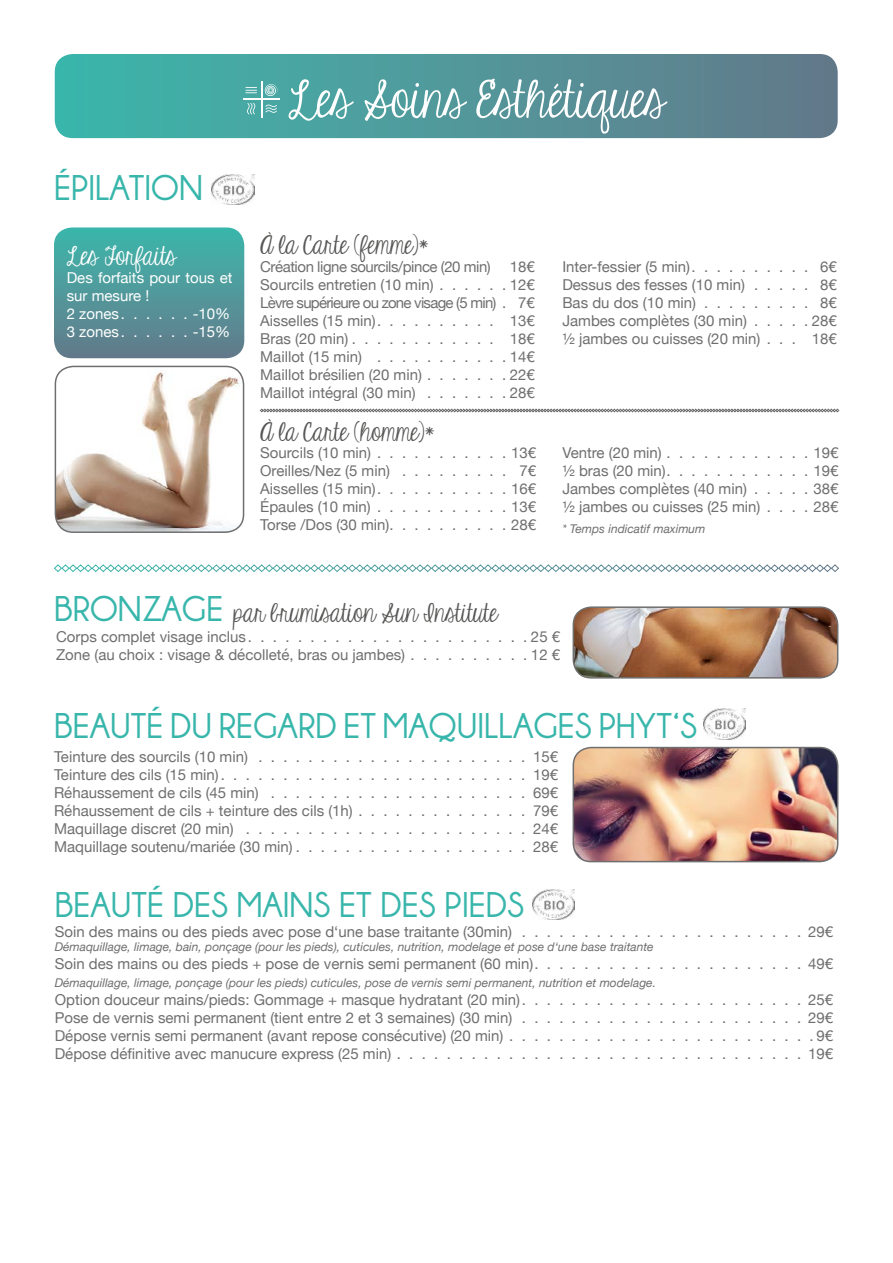
<style>
.page{position:relative;width:893px;height:1263px;background:#fff}
.page>*{position:absolute;margin:0;border:0;box-sizing:border-box;transform-origin:0 0}
.t1{font:54px "KG Eyes Wide Open";color:#fff}
.t2{font:700 36px "Champagne&Limousines";color:#38b6ab}
.t3{font:27px "KG Eyes Wide Open";color:#575756}
.t4{font:27px "KG Eyes Wide Open";color:#fff}
.t5{font:15px/18px "Helvetica Neue";color:#706f6f;text-align:justify}
.t6{font:15px/18px "Helvetica Neue";color:#fff}
.t7{font:15px "Helvetica Neue";letter-spacing:-.03em;color:#706f6f}
.t8{font:15px "Helvetica Neue";letter-spacing:-.05em;color:#706f6f}
.t9{font:italic 12px "Helvetica Neue";color:#706f6f}
</style>
<div class="page">
<svg style="left:55px;top:54px;width:783px;height:84px;background:#50989b"></svg>
<img style="left:212px;top:174px;width:42px;height:31px">
<svg style="left:54px;top:227px;width:190px;height:131px;background:#52999c"></svg>
<hr style="left:261px;top:81px;width:1px;height:37px;background:#fff">
<hr style="left:243px;top:99px;width:37px;height:1px;background:#fff">
<svg style="left:265px;top:84px;width:12px;height:12px"></svg>
<svg style="left:245px;top:87px;width:12px;height:6px"></svg>
<svg style="left:265px;top:105px;width:12px;height:8px"></svg>
<svg style="left:247px;top:103px;width:8px;height:11px"></svg>
<svg style="left:54px;top:564px;width:785px;height:8px"></svg>
<svg style="left:260px;top:409px;width:579px;height:3px;background:#959494"></svg>
<img style="left:55px;top:366px;width:189px;height:166px">
<div style="left:55px;top:366px;width:189px;height:167px;border:2px solid #706f6f;border-radius:18px"></div>
<img style="left:532px;top:889px;width:43px;height:30px">
<img style="left:573px;top:607px;width:265px;height:71px">
<div style="left:573px;top:606px;width:265px;height:73px;border:2px solid #706f6f;border-radius:18px"></div>
<img style="left:703px;top:709px;width:42px;height:30px">
<img style="left:573px;top:747px;width:265px;height:115px">
<div style="left:573px;top:747px;width:265px;height:115px;border:2px solid #706f6f;border-radius:18px"></div>
<h2 class="t2" style="left:54px;top:168px;width:150px">ÉPILATION</h2>
<h3 class="t4" style="left:67px;top:241px;width:111px">Les Forfaits</h3>
<p class="t6" style="left:67px;top:269px;width:167px">Des forfaits pour tous et sur mesure !<br>2 zones . . . . . . -10%<br>3 zones . . . . . . -15%</p>
<h1 class="t1" style="left:288px;top:70px;width:377px">Les Soins Esthétiques</h1>
<h3 class="t3" style="left:260px;top:231px;width:170px">À la Carte (femme)*</h3>
<p class="t7" style="left:260px;top:255px;width:232px">Création ligne sourcils/pince (20 min)</p>
<p class="t5" style="left:510px;top:258px;width:27px">18€</p>
<p class="t5" style="left:260px;top:276px;width:175px">Sourcils entretien (10 min)</p>
<p class="t5" style="left:510px;top:276px;width:27px">12€</p>
<p class="t8" style="left:260px;top:291px;width:238px">Lèvre supérieure ou zone visage (5 min)</p>
<p class="t5" style="left:518px;top:294px;width:18px">7€</p>
<p class="t5" style="left:260px;top:312px;width:232px">Aisselles (15 min) . . . . . . . . . .</p>
<p class="t5" style="left:510px;top:312px;width:27px">13€</p>
<p class="t5" style="left:260px;top:330px;width:232px">Bras (20 min) . . . . . . . . . . . .</p>
<p class="t5" style="left:510px;top:330px;width:27px">18€</p>
<p class="t5" style="left:260px;top:348px;width:103px">Maillot (15 min)</p>
<p class="t5" style="left:510px;top:348px;width:27px">14€</p>
<p class="t5" style="left:260px;top:366px;width:163px">Maillot brésilien (20 min)</p>
<p class="t5" style="left:510px;top:366px;width:27px">22€</p>
<p class="t5" style="left:260px;top:384px;width:157px">Maillot intégral (30 min)</p>
<p class="t5" style="left:510px;top:384px;width:27px">28€</p>
<h3 class="t3" style="left:260px;top:417px;width:176px">À la Carte (homme)*</h3>
<p class="t5" style="left:260px;top:445px;width:112px">Sourcils (10 min)</p>
<p class="t5" style="left:511px;top:445px;width:27px">13€</p>
<p class="t5" style="left:260px;top:463px;width:131px">Oreilles/Nez (5 min)</p>
<p class="t5" style="left:260px;top:463px;width:277px;text-indent:259px">7€ Aisselles (15 min) . . . . . . . . . . . 16€ Épaules (10 min)</p>
<p class="t5" style="left:511px;top:499px;width:27px">13€</p>
<p class="t5" style="left:260px;top:517px;width:232px">Torse /Dos (30 min) . . . . . . . . .</p>
<p class="t5" style="left:511px;top:517px;width:27px">28€</p>
<p class="t5" style="left:562px;top:258px;width:276px">Inter-fessier (5 min) . . . . . . . . . . 6€<br>Dessus des fesses (10 min)</p>
<p class="t5" style="left:820px;top:276px;width:18px">8€</p>
<p class="t5" style="left:562px;top:294px;width:135px">Bas du dos (10 min)</p>
<p class="t5" style="left:820px;top:294px;width:18px">8€</p>
<p class="t5" style="left:562px;top:312px;width:186px">Jambes complètes (30 min)</p>
<p class="t5" style="left:812px;top:312px;width:27px">28€</p>
<p class="t5" style="left:562px;top:330px;width:200px">½ jambes ou cuisses (20 min)</p>
<p class="t5" style="left:812px;top:330px;width:27px">18€</p>
<p class="t5" style="left:562px;top:445px;width:101px">Ventre (20 min)</p>
<p class="t5" style="left:562px;top:445px;width:278px;text-indent:251px">19€ ½ bras (20 min) . . . . . . . . . . . . 19€ Jambes complètes (40 min)</p>
<p class="t5" style="left:813px;top:481px;width:27px">38€</p>
<p class="t5" style="left:562px;top:499px;width:200px">½ jambes ou cuisses (25 min)</p>
<p class="t5" style="left:813px;top:499px;width:27px">28€</p>
<p class="t9" style="left:562px;top:520px;width:145px">* Temps indicatif maximum</p>
<h2 class="t2" style="left:54px;top:589px;width:171px">BRONZAGE</h2>
<h3 class="t3" style="left:233px;top:599px;width:266px">par brumisation Sun Institute</h3>
<p class="t5" style="left:56px;top:628px;width:457px">Corps complet visage inclus . . . . . . . . . . . . . . . . . . . . . .</p>
<p class="t5" style="left:531px;top:628px;width:31px">25 €</p>
<p class="t5" style="left:56px;top:646px;width:350px">Zone (au choix : visage &amp; décolleté, bras ou jambes)</p>
<p class="t5" style="left:531px;top:646px;width:31px">12 €</p>
<h2 class="t2" style="left:54px;top:706px;width:645px">BEAUTÉ DU REGARD ET MAQUILLAGES PHYT‘S</h2>
<p class="t5" style="left:54px;top:748px;width:195px">Teinture des sourcils (10 min)</p>
<p class="t5" style="left:54px;top:748px;width:506px;text-indent:479px">15€ Teinture des cils (15 min) . . . . . . . . . . . . . . . . . . . . . . . . . 19€ Réhaussement de cils (45 min)</p>
<p class="t5" style="left:533px;top:784px;width:27px">69€</p>
<p class="t5" style="left:54px;top:802px;width:300px">Réhaussement de cils + teinture des cils (1h)</p>
<p class="t5" style="left:533px;top:802px;width:27px">79€</p>
<p class="t5" style="left:54px;top:820px;width:181px">Maquillage discret (20 min)</p>
<p class="t5" style="left:54px;top:820px;width:506px;text-align:right">24€<br>Maquillage soutenu/mariée (30 min) . . . . . . . . . . . . . . . . . . . 28€</p>
<h2 class="t2" style="left:55px;top:884px;width:471px">BEAUTÉ DES MAINS ET DES PIEDS</h2>
<p class="t5" style="left:55px;top:923px;width:459px">Soin des mains ou des pieds avec pose d‘une base traitante (30min)</p>
<p class="t5" style="left:808px;top:923px;width:27px">29€</p>
<p class="t9" style="left:55px;top:938px;width:600px">Démaquillage, limage, bain, ponçage (pour les pieds), cuticules, nutrition, modelage et pose d‘une base traitante</p>
<p class="t5" style="left:55px;top:955px;width:780px">Soin des mains ou des pieds + pose de vernis semi permanent (60 min) . . . . . . . . . . . . . . . . . . . . . . 49€</p>
<p class="t9" style="left:55px;top:974px;width:603px">Démaquillage, limage, ponçage (pour les pieds) cuticules, pose de vernis semi permanent, nutrition et modelage.</p>
<p class="t5" style="left:55px;top:991px;width:780px">Option douceur mains/pieds: Gommage + masque hydratant (20 min) . . . . . . . . . . . . . . . . . . . . . . . 25€<br>Pose de vernis semi permanent (tient entre 2 et 3 semaines) (30 min)</p>
<p class="t5" style="left:808px;top:1009px;width:27px">29€</p>
<p class="t5" style="left:55px;top:1027px;width:450px">Dépose vernis semi permanent (avant repose consécutive) (20 min)</p>
<p class="t5" style="left:817px;top:1027px;width:18px">9€</p>
<p class="t5" style="left:55px;top:1045px;width:338px">Dépose définitive avec manucure express (25 min)</p>
<p class="t5" style="left:808px;top:1045px;width:27px">19€</p>
</div>
